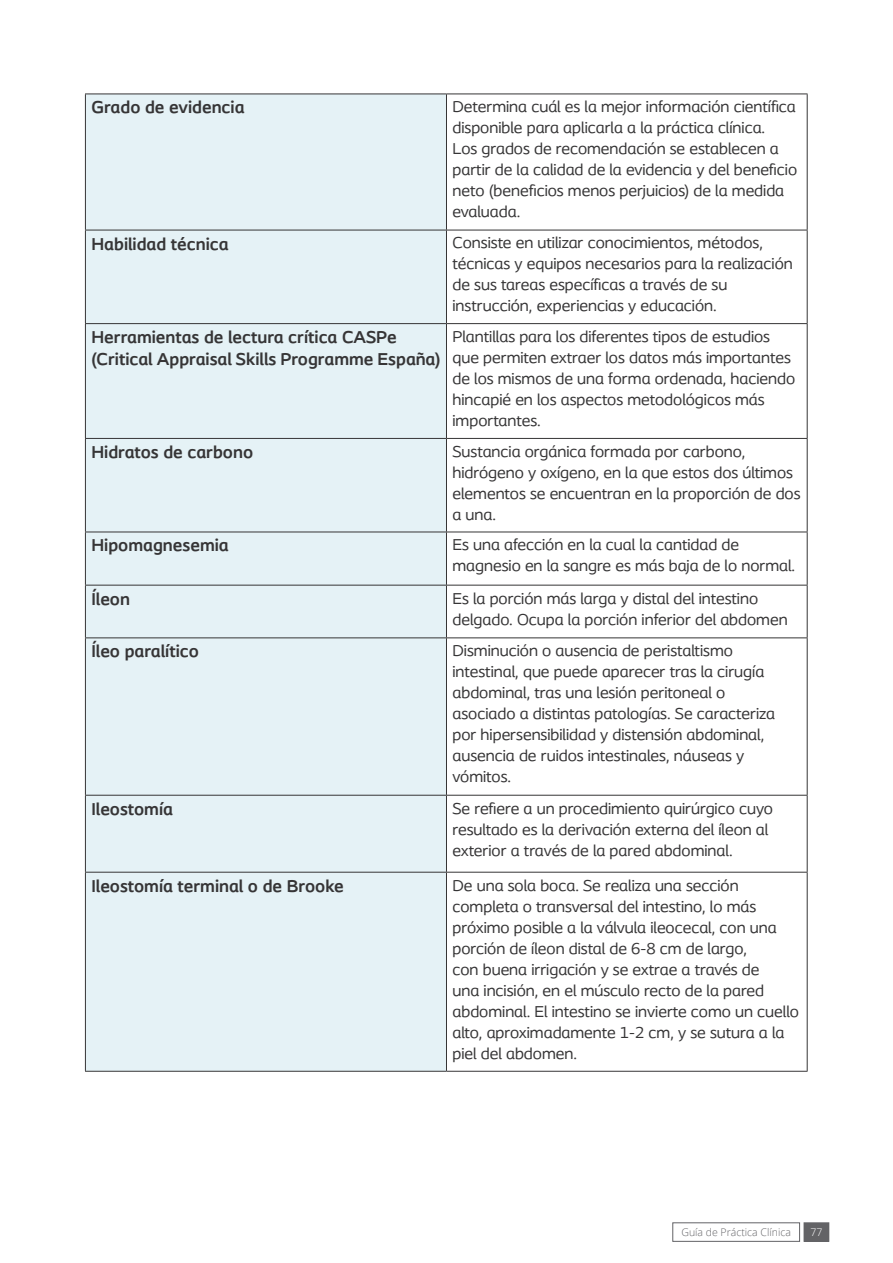
<style>
.page{position:relative;width:893px;height:1263px;background:#fff}
.page>*{position:absolute;margin:0;border:0;box-sizing:border-box;transform-origin:0 0}
.t1{font:700 18px/21.6px "Coloplast";color:#363536}
.t2{font:16.5px/21px "Coloplast";color:#363536}
.t3{font:300 10.5px "Open Sans";color:#636366}
.t4{font:300 10.5px "Open Sans";color:#fff}
</style>
<div class="page">
<div style="left:804px;top:1223px;width:25px;height:18px;background:#636366"></div>
<div style="left:804px;top:1222px;width:25px;height:20px;border:1px solid #636366"></div>
<div style="left:672px;top:1222px;width:128px;height:20px;border:1px solid #636366"></div>
<div style="left:86px;top:95px;width:360px;height:976px;background:#e5f2f6"></div>
<hr style="left:85px;top:94px;width:361px;height:1px;background:#363536">
<hr style="left:85px;top:94px;width:1px;height:136px;background:#363536">
<hr style="left:446px;top:94px;width:361px;height:1px;background:#363536">
<hr style="left:446px;top:94px;width:1px;height:136px;background:#363536">
<hr style="left:807px;top:94px;width:1px;height:136px;background:#363536">
<hr style="left:85px;top:230px;width:361px;height:1px;background:#363536">
<hr style="left:85px;top:230px;width:1px;height:93px;background:#363536">
<hr style="left:446px;top:230px;width:361px;height:1px;background:#363536">
<hr style="left:446px;top:230px;width:1px;height:93px;background:#363536">
<hr style="left:807px;top:230px;width:1px;height:93px;background:#363536">
<hr style="left:85px;top:323px;width:361px;height:1px;background:#363536">
<hr style="left:85px;top:324px;width:1px;height:114px;background:#363536">
<hr style="left:446px;top:323px;width:361px;height:1px;background:#363536">
<hr style="left:446px;top:324px;width:1px;height:114px;background:#363536">
<hr style="left:807px;top:324px;width:1px;height:114px;background:#363536">
<hr style="left:85px;top:438px;width:361px;height:1px;background:#363536">
<hr style="left:85px;top:439px;width:1px;height:93px;background:#363536">
<hr style="left:446px;top:438px;width:361px;height:1px;background:#363536">
<hr style="left:446px;top:439px;width:1px;height:93px;background:#363536">
<hr style="left:807px;top:439px;width:1px;height:93px;background:#363536">
<hr style="left:85px;top:532px;width:361px;height:1px;background:#363536">
<hr style="left:85px;top:532px;width:1px;height:53px;background:#363536">
<hr style="left:446px;top:532px;width:361px;height:1px;background:#363536">
<hr style="left:446px;top:532px;width:1px;height:53px;background:#363536">
<hr style="left:807px;top:532px;width:1px;height:53px;background:#363536">
<hr style="left:85px;top:585px;width:361px;height:1px;background:#363536">
<hr style="left:85px;top:585px;width:1px;height:52px;background:#363536">
<hr style="left:446px;top:585px;width:361px;height:1px;background:#363536">
<hr style="left:446px;top:585px;width:1px;height:52px;background:#363536">
<hr style="left:807px;top:585px;width:1px;height:52px;background:#363536">
<hr style="left:85px;top:637px;width:361px;height:1px;background:#363536">
<hr style="left:85px;top:638px;width:1px;height:157px;background:#363536">
<hr style="left:446px;top:637px;width:361px;height:1px;background:#363536">
<hr style="left:446px;top:638px;width:1px;height:157px;background:#363536">
<hr style="left:807px;top:638px;width:1px;height:157px;background:#363536">
<hr style="left:85px;top:795px;width:361px;height:1px;background:#363536">
<hr style="left:85px;top:795px;width:1px;height:77px;background:#363536">
<hr style="left:446px;top:795px;width:361px;height:1px;background:#363536">
<hr style="left:446px;top:795px;width:1px;height:77px;background:#363536">
<hr style="left:807px;top:795px;width:1px;height:77px;background:#363536">
<hr style="left:85px;top:872px;width:361px;height:1px;background:#363536">
<hr style="left:85px;top:872px;width:1px;height:199px;background:#363536">
<hr style="left:446px;top:872px;width:361px;height:1px;background:#363536">
<hr style="left:446px;top:872px;width:1px;height:199px;background:#363536">
<hr style="left:807px;top:872px;width:1px;height:199px;background:#363536">
<hr style="left:85px;top:1071px;width:361px;height:1px;background:#363536">
<hr style="left:446px;top:1071px;width:361px;height:1px;background:#363536">
<p class="t1" style="left:91px;top:96px;width:155px">Grado de evidencia</p>
<p class="t2" style="left:452px;top:96px;width:346px">Determina cuál es la mejor información científica disponible para aplicarla a la práctica clínica.<br>Los grados de recomendación se establecen a partir de la calidad de la evidencia y del beneficio neto (beneficios menos perjuicios) de la medida evaluada.</p>
<p class="t1" style="left:91px;top:233px;width:139px">Habilidad técnica</p>
<p class="t2" style="left:452px;top:232px;width:342px">Consiste en utilizar conocimientos, métodos, técnicas y equipos necesarios para la realización de sus tareas específicas a través de su instrucción, experiencias y educación.</p>
<p class="t1" style="left:91px;top:326px;width:351px">Herramientas de lectura crítica CASPe (Critical Appraisal Skills Programme España)</p>
<p class="t2" style="left:452px;top:326px;width:344px">Plantillas para los diferentes tipos de estudios que permiten extraer los datos más importantes de los mismos de una forma ordenada, haciendo hincapié en los aspectos metodológicos más importantes.</p>
<p class="t1" style="left:91px;top:441px;width:163px">Hidratos de carbono</p>
<p class="t2" style="left:452px;top:441px;width:350px">Sustancia orgánica formada por carbono, hidrógeno y oxígeno, en la que estos dos últimos elementos se encuentran en la proporción de dos a una.</p>
<p class="t1" style="left:91px;top:534px;width:139px">Hipomagnesemia</p>
<p class="t2" style="left:452px;top:534px;width:344px">Es una afección en la cual la cantidad de magnesio en la sangre es más baja de lo normal.</p>
<p class="t1" style="left:91px;top:588px;width:40px">Íleon</p>
<p class="t2" style="left:452px;top:587px;width:337px">Es la porción más larga y distal del intestino delgado. Ocupa la porción inferior del abdomen</p>
<p class="t1" style="left:91px;top:640px;width:109px">Íleo paralítico</p>
<p class="t2" style="left:452px;top:640px;width:324px">Disminución o ausencia de peristaltismo intestinal, que puede aparecer tras la cirugía abdominal, tras una lesión peritoneal o asociado a distintas patologías. Se caracteriza por hipersensibilidad y distensión abdominal, ausencia de ruidos intestinales, náuseas y vómitos.</p>
<p class="t1" style="left:91px;top:798px;width:83px">Ileostomía</p>
<p class="t2" style="left:452px;top:797px;width:322px">Se refiere a un procedimiento quirúrgico cuyo resultado es la derivación externa del íleon al exterior a través de la pared abdominal.</p>
<p class="t1" style="left:91px;top:875px;width:254px">Ileostomía terminal o de Brooke</p>
<p class="t2" style="left:452px;top:874px;width:348px">De una sola boca. Se realiza una sección completa o transversal del intestino, lo más próximo posible a la válvula ileocecal, con una porción de íleon distal de 6-8 cm de largo,<br>con buena irrigación y se extrae a través de<br>una incisión, en el músculo recto de la pared abdominal. El intestino se invierte como un cuello alto, aproximadamente 1-2 cm, y se sutura a la piel del abdomen.</p>
<p class="t3" style="left:681px;top:1225px;width:111px">Guía de Práctica Clínica</p>
<p class="t4" style="left:810px;top:1225px;width:13px">77</p>
</div>
